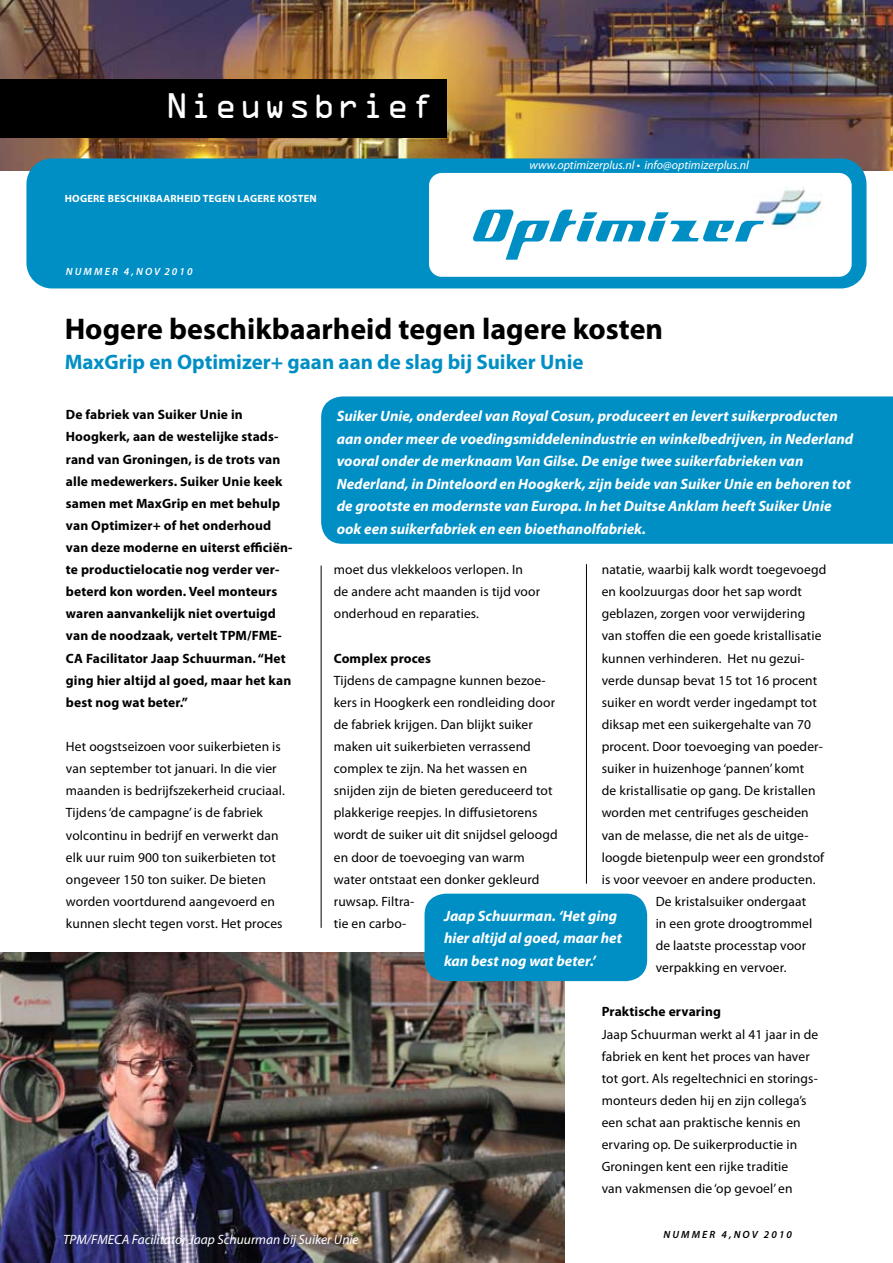
<style>
.page{position:relative;width:893px;height:1263px;background:#fff}
.page>*{position:absolute;margin:0;border:0;box-sizing:border-box;transform-origin:0 0}
.t1{font:31.95px "OCRA Std";letter-spacing:.05em;color:#fff}
.t2{font:700 30px "Myriad Pro";color:#000}
.t3{font:700 21px "Myriad Pro";color:#008fc5}
.t4{font:italic 700 15px/22.5px "Myriad Pro";color:#fff}
.t5{font:13.5px/22px "Myriad Pro";letter-spacing:.01em;color:#000}
.t6{font:700 13.5px/22px "Myriad Pro";letter-spacing:.01em;color:#000}
.t7{font:italic 13.5px "Myriad Pro";color:#fff}
.t8{font:italic 12px "Myriad Pro";color:#fff}
.t9{font:700 10.5px "Myriad Pro";letter-spacing:.02em;color:#fff}
.t10{font:italic 600 10.5px "Myriad Pro";letter-spacing:.2em;color:#fff}
.t11{font:italic 600 10.5px "Myriad Pro";letter-spacing:.2em;color:#000}
.s1{font-style:normal}
</style>
<div class="page">
<img style="left:0;top:0;width:893px;height:171px">
<div style="left:0;top:79px;width:446px;height:59px;background:#000"></div>
<div style="left:26px;top:158px;width:840px;height:130px;background:#008fc5;border-radius:26px"></div>
<div style="left:429px;top:173px;width:423px;height:104px;background:#fff;border-radius:13px"></div>
<img style="left:757px;top:189px;width:66px;height:39px">
<svg style="left:473px;top:209px;width:291px;height:51px"></svg>
<hr style="left:586px;top:564px;width:1px;height:320px;background:#000">
<img style="left:0;top:953px;width:564px;height:310px">
<div style="left:321px;top:396px;width:572px;height:148px;background:#008fc5"></div>
<div style="left:424px;top:894px;width:223px;height:87px;background:#008fc5;border-radius:21px"></div>
<hr style="left:321px;top:566px;width:1px;height:362px;background:#000">
<h1 class="t1" style="left:165px;top:92px;width:270px">Nieuwsbrief</h1>
<p class="t9" style="left:65px;top:192px;width:253px">HOGERE BESCHIKBAARHEID TEGEN LAGERE KOSTEN</p>
<p class="t10" style="left:66px;top:265px;width:128px">NUMMER 4,NOV 2010</p>
<p class="t8" style="left:530px;top:158px;width:221px">www.optimizerplus.nl <span class="s1">•</span> info@optimizerplus.nl</p>
<h2 class="t2" style="left:65px;top:310px;width:600px">Hogere beschikbaarheid tegen lagere kosten</h2>
<h3 class="t3" style="left:65px;top:349px;width:520px">MaxGrip en Optimizer+ gaan aan de slag bij Suiker Unie</h3>
<p class="t6" style="left:66px;top:403px;width:228px">De fabriek van Suiker Unie in Hoogkerk, aan de westelijke stads&shy;rand van Groningen, is de trots van alle medewerkers. Suiker Unie keek samen met MaxGrip en met behulp van Optimizer+ of het onderhoud van deze moderne en uiterst efficiën&shy;te productielocatie nog verder ver&shy;beterd kon worden. Veel monteurs waren aanvankelijk niet overtuigd van de noodzaak, vertelt TPM/FME-CA Facilitator Jaap Schuurman. “Het ging hier altijd al goed, maar het kan best nog wat beter.”</p>
<p class="t5" style="left:66px;top:735px;width:220px">Het oogstseizoen voor suikerbieten is van september tot januari. In die vier maanden is bedrijfszekerheid cruciaal.<br>Tijdens ‘de campagne’ is de fabriek volcontinu in bedrijf en verwerkt dan elk uur ruim 900 ton suikerbieten tot ongeveer 150 ton suiker. De bieten worden voortdurend aangevoerd en kunnen slecht tegen vorst. Het proces</p>
<p class="t4" style="left:337px;top:405px;width:518px">Suiker Unie, onderdeel van Royal Cosun, produceert en levert suikerproducten aan onder meer de voedingsmiddelenindustrie en winkelbedrijven, in Nederland vooral onder de merknaam Van Gilse. De enige twee suikerfabrieken van Nederland, in Dinteloord en Hoogkerk, zijn beide van Suiker Unie en behoren tot de grootste en modernste van Europa. In het Duitse Anklam heeft Suiker Unie ook een suikerfabriek en een bioethanolfabriek.</p>
<p class="t5" style="left:334px;top:558px;width:208px">moet dus vlekkeloos verlopen. In de andere acht maanden is tijd voor onderhoud en reparaties.</p>
<p class="t6" style="left:334px;top:646px;width:99px">Complex proces</p>
<p class="t5" style="left:334px;top:669px;width:225px">Tijdens de campagne kunnen bezoe&shy;kers in Hoogkerk een rondleiding door de fabriek krijgen. Dan blijkt suiker maken uit suikerbieten verrassend complex te zijn. Na het wassen en snijden zijn de bieten gereduceerd tot plakkerige reepjes. In diffusietorens wordt de suiker uit dit snijdsel geloogd en door de toevoeging van warm water ontstaat een donker gekleurd ruwsap. Filtra-<br>tie en carbo-</p>
<p class="t5" style="left:602px;top:558px;width:226px">natatie, waarbij kalk wordt toegevoegd</p>
<p class="t5" style="left:602px;top:580px;width:202px">en koolzuurgas door het sap wordt</p>
<p class="t5" style="left:602px;top:603px;width:205px">geblazen, zorgen voor verwijdering</p>
<p class="t5" style="left:602px;top:625px;width:221px">van stoffen die een goede kristallisatie</p>
<p class="t5" style="left:602px;top:647px;width:205px">kunnen verhinderen. Het nu gezui-</p>
<p class="t5" style="left:602px;top:669px;width:217px">verde dunsap bevat 15 tot 16 procent</p>
<p class="t5" style="left:602px;top:691px;width:217px">suiker en wordt verder ingedampt tot</p>
<p class="t5" style="left:602px;top:713px;width:211px">diksap met een suikergehalte van 70</p>
<p class="t5" style="left:602px;top:735px;width:223px">procent. Door toevoeging van poeder-</p>
<p class="t5" style="left:602px;top:757px;width:204px">suiker in huizenhoge ‘pannen’ komt</p>
<p class="t5" style="left:602px;top:779px;width:215px">de kristallisatie op gang. De kristallen</p>
<p class="t5" style="left:602px;top:802px;width:209px">worden met centrifuges gescheiden</p>
<p class="t5" style="left:602px;top:824px;width:209px">van de melasse, die net als de uitge-</p>
<p class="t5" style="left:602px;top:846px;width:224px">loogde bietenpulp weer een grondstof</p>
<p class="t5" style="left:602px;top:868px;width:215px">is voor veevoer en andere producten.</p>
<p class="t5" style="left:656px;top:890px;width:152px">De kristalsuiker ondergaat</p>
<p class="t5" style="left:656px;top:912px;width:158px">in een grote droogtrommel</p>
<p class="t5" style="left:656px;top:934px;width:152px">de laatste processtap voor</p>
<p class="t5" style="left:656px;top:956px;width:132px">verpakking en vervoer.</p>
<p class="t6" style="left:602px;top:1000px;width:121px">Praktische ervaring</p>
<p class="t5" style="left:602px;top:1023px;width:218px">Jaap Schuurman werkt al 41 jaar in de fabriek en kent het proces van haver tot gort. Als regeltechnici en storings&shy;monteurs deden hij en zijn collega’s een schat aan praktische kennis en ervaring op. De suikerproductie in Groningen kent een rijke traditie<br>van vakmensen die ‘op gevoel’ en</p>
<p class="t4" style="left:444px;top:904px;width:179px">Jaap Schuurman. ‘Het ging hier altijd al goed, maar het kan best nog wat beter.’</p>
<p class="t8" style="left:66px;top:1231px;width:285px">De locatie van Cerexagri op Vondelingenplaat in Rotterdam</p>
<p class="t7" style="left:63px;top:1231px;width:297px">TPM/FMECA Facilitator Jaap Schuurman bij Suiker Unie</p>
<p class="t11" style="left:663px;top:1227px;width:130px">NUMMER 4,NOV 2010</p>
</div>
